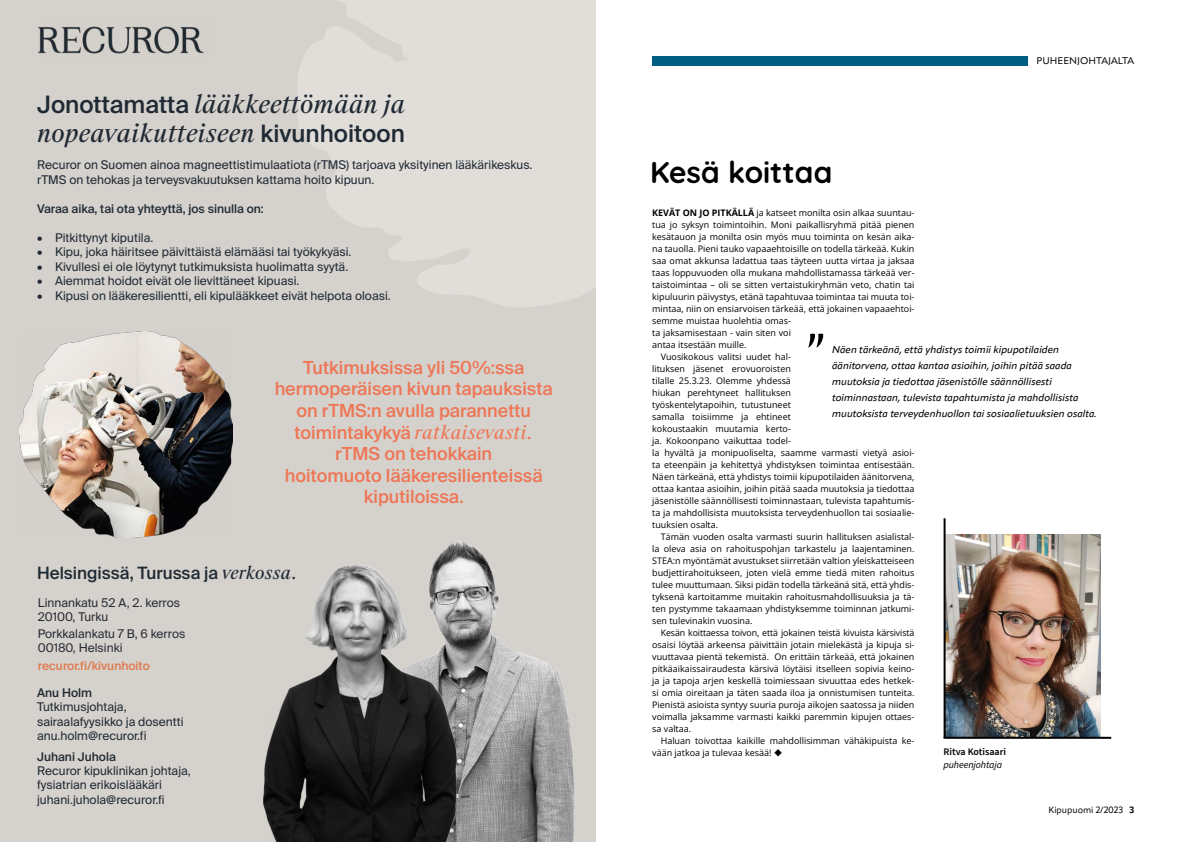
<style>
.page{position:relative;width:1191px;height:842px;background:#fff}
.page>*{position:absolute;margin:0;border:0;box-sizing:border-box;transform-origin:0 0}
.t1{font:52px "Fertigo Pro Script";color:#000}
.t2{font:700 30px "Quicksand";color:#000}
.t3{font:italic 24px/28.8px "Suisse Works";color:#202a34}
.t4{font:500 18px/21.6px "Suisse Intl";color:#ee7656;text-align:center}
.t5{font:italic 18px "Suisse Works";color:#ee7656}
.t6{font:500 17px "Suisse Intl";color:#202a33}
.t7{font:12px/14.4px "Suisse Intl";color:#202a34}
.t8{font:12px/14.4px "Suisse Intl";color:#202a33}
.t9{font:12px/14px "Suisse Intl";color:#282d35}
.t10{font:500 12px "Suisse Intl";color:#202a34}
.t11{font:500 12px "Suisse Intl";color:#df7a4d}
.t12{font:500 12px "Suisse Intl";color:#202a33}
.t13{font:italic 500 10px/16px "Apparat";color:#000}
.t14{font:600 10px "Source Sans Pro";color:#000}
.t15{font:italic 10px "Source Sans Pro";letter-spacing:-.01em;color:#000}
.t16{font:9.6px "Apparat";color:#000;scale:1.04 1}
.t17{font:9px "Open Sans";color:#000}
.t18{font:9px "Apparat";color:#000}
.s1{font-family:"Suisse Intl";font-weight:500;font-style:normal}
.s2{font-family:"Suisse Works";font-weight:400;font-style:italic}
.s3{font-weight:700}
</style>
<div class="page">
<img style="left:945px;top:535px;width:155px;height:202px">
<hr style="left:943px;top:518px;width:2px;height:220px;background:#000">
<hr style="left:943px;top:737px;width:168px;height:2px;background:#000">
<div style="left:652px;top:56px;width:375px;height:10px;background:#005d82"></div>
<div style="left:0;top:0;width:595px;height:842px;background:#d5d1cc"></div>
<img style="left:297px;top:0;width:298px;height:307px">
<img style="left:20px;top:331px;width:213px;height:207px">
<img style="left:434px;top:541px;width:141px;height:301px">
<img style="left:263px;top:562px;width:205px;height:280px">
<img style="left:38px;top:26px;width:166px;height:28px">
<h3 class="t3" style="left:37px;top:90px;width:370px"><span class="s1">Jonottamatta</span> lääkkeettömään ja nopeavaikutteiseen <span class="s1">kivunhoitoon</span></h3>
<h3 class="t7" style="left:37px;top:158px;width:497px">Recuror on Suomen ainoa magneettistimulaatiota (rTMS) tarjoava yksityinen lääkärikeskus. rTMS on tehokas ja terveysvakuutuksen kattama hoito kipuun.</h3>
<h3 class="t10" style="left:37px;top:202px;width:228px">Varaa aika, tai ota yhteyttä, jos sinulla on:</h3>
<h3 class="t7" style="left:37px;top:231px;width:118px">• Pitkittynyt kiputila.</h3>
<h3 class="t7" style="left:37px;top:245px;width:316px">• Kipu, joka häiritsee päivittäistä elämääsi tai työkykyäsi.</h3>
<h3 class="t7" style="left:37px;top:259px;width:313px">• Kivullesi ei ole löytynyt tutkimuksista huolimatta syytä.</h3>
<h3 class="t7" style="left:37px;top:274px;width:264px">• Aiemmat hoidot eivät ole lievittäneet kipuasi.</h3>
<h3 class="t7" style="left:37px;top:288px;width:355px">• Kipusi on lääkeresilientti, eli kipulääkkeet eivät helpota oloasi.</h3>
<h3 class="t4" style="left:275px;top:357px;width:280px">Tutkimuksissa yli 50%:ssa hermoperäisen kivun tapauksista on rTMS:n avulla parannettu</h3>
<h3 class="t5" style="left:294px;top:421px;width:240px"><span class="s1">toimintakykyä</span> ratkaisevasti.</h3>
<h3 class="t4" style="left:285px;top:443px;width:259px">rTMS on tehokkain hoitomuoto lääkeresilienteissä kiputiloissa.</h3>
<h3 class="t6" style="left:37px;top:563px;width:262px">Helsingissä, Turussa ja <span class="s2">verkossa.</span></h3>
<h3 class="t9" style="left:38px;top:596px;width:144px">Linnankatu 52 A, 2. kerros<br>20100, Turku</h3>
<h3 class="t11" style="left:38px;top:658px;width:113px">recuror.fi/kivunhoito</h3>
<h3 class="t9" style="left:38px;top:627px;width:149px">Porkkalankatu 7 B, 6 kerros<br>00180, Helsinki</h3>
<h3 class="t12" style="left:37px;top:686px;width:56px">Anu Holm</h3>
<h3 class="t8" style="left:37px;top:700px;width:148px">Tutkimusjohtaja, sairaalafyysikko ja dosentti anu.holm@recuror.fi</h3>
<h3 class="t12" style="left:37px;top:749px;width:80px">Juhani Juhola</h3>
<h3 class="t8" style="left:37px;top:764px;width:155px">Recuror kipuklinikan johtaja, fysiatrian erikoislääkäri juhani.juhola@recuror.fi</h3>
<p class="t16" style="left:1036px;top:55px;width:95px">PUHEENJOHTAJALTA</p>
<h2 class="t2" style="left:650px;top:148px;width:184px">Kesä koittaa</h2>
<p class="t17" style="left:652px;top:207px;width:264px"><span class="s3">KEVÄT ON JO PITKÄLLÄ</span> ja katseet monilta osin alkaa suuntau-</p>
<p class="t17" style="left:652px;top:219px;width:264px">tua jo syksyn toimintoihin. Moni paikallisryhmä pitää pienen</p>
<p class="t17" style="left:652px;top:231px;width:264px">kesätauon ja monilta osin myös muu toiminta on kesän aika-</p>
<p class="t17" style="left:652px;top:243px;width:264px">na tauolla. Pieni tauko vapaaehtoisille on todella tärkeää. Kukin</p>
<p class="t17" style="left:652px;top:255px;width:264px">saa omat akkunsa ladattua taas täyteen uutta virtaa ja jaksaa</p>
<p class="t17" style="left:652px;top:267px;width:264px">taas loppuvuoden olla mukana mahdollistamassa tärkeää ver-</p>
<p class="t17" style="left:652px;top:279px;width:264px">taistoimintaa – oli se sitten vertaistukiryhmän veto, chatin tai</p>
<p class="t17" style="left:652px;top:291px;width:264px">kipuluurin päivystys, etänä tapahtuvaa toimintaa tai muuta toi-</p>
<p class="t17" style="left:652px;top:303px;width:264px">mintaa, niin on ensiarvoisen tärkeää, että jokainen vapaaehtoi-</p>
<p class="t17" style="left:652px;top:315px;width:140px">semme muistaa huolehtia omas-</p>
<p class="t17" style="left:652px;top:327px;width:140px">ta jaksamisestaan - vain siten voi</p>
<p class="t17" style="left:652px;top:339px;width:96px">antaa itsestään muille.</p>
<p class="t17" style="left:660px;top:351px;width:132px">Vuosikokous valitsi uudet hal-</p>
<p class="t17" style="left:652px;top:363px;width:140px">lituksen jäsenet erovuoroisten</p>
<p class="t17" style="left:652px;top:375px;width:140px">tilalle 25.3.23. Olemme yhdessä</p>
<p class="t17" style="left:652px;top:387px;width:140px">hiukan perehtyneet hallituksen</p>
<p class="t17" style="left:652px;top:399px;width:140px">työskentelytapoihin, tutustuneet</p>
<p class="t17" style="left:652px;top:411px;width:140px">samalla toisiimme ja ehtineet</p>
<p class="t17" style="left:652px;top:423px;width:140px">kokoustaakin muutamia kerto-</p>
<p class="t17" style="left:652px;top:435px;width:140px">ja. Kokoonpano vaikuttaa todel-</p>
<p class="t17" style="left:652px;top:447px;width:264px">la hyvältä ja monipuoliselta, saamme varmasti vietyä asioi-</p>
<p class="t17" style="left:652px;top:459px;width:264px">ta eteenpäin ja kehitettyä yhdistyksen toimintaa entisestään.</p>
<p class="t17" style="left:652px;top:471px;width:264px">Näen tärkeänä, että yhdistys toimii kipupotilaiden äänitorvena,</p>
<p class="t17" style="left:652px;top:482px;width:264px">ottaa kantaa asioihin, joihin pitää saada muutoksia ja tiedottaa</p>
<p class="t17" style="left:652px;top:494px;width:264px">jäsenistölle säännöllisesti toiminnastaan, tulevista tapahtumis-</p>
<p class="t17" style="left:652px;top:506px;width:264px">ta ja mahdollisista muutoksista terveydenhuollon tai sosiaalie-</p>
<p class="t17" style="left:652px;top:518px;width:67px">tuuksien osalta.</p>
<p class="t17" style="left:660px;top:530px;width:255px">Tämän vuoden osalta varmasti suurin hallituksen asialistal-</p>
<p class="t17" style="left:652px;top:542px;width:264px">la oleva asia on rahoituspohjan tarkastelu ja laajentaminen.</p>
<p class="t17" style="left:652px;top:554px;width:264px">STEA:n myöntämät avustukset siirretään valtion yleiskatteiseen</p>
<p class="t17" style="left:652px;top:566px;width:264px">budjettirahoitukseen, joten vielä emme tiedä miten rahoitus</p>
<p class="t17" style="left:652px;top:578px;width:264px">tulee muuttumaan. Siksi pidän todella tärkeänä sitä, että yhdis-</p>
<p class="t17" style="left:652px;top:590px;width:264px">tyksenä kartoitamme muitakin rahoitusmahdollisuuksia ja tä-</p>
<p class="t17" style="left:652px;top:602px;width:264px">ten pystymme takaamaan yhdistyksemme toiminnan jatkumi-</p>
<p class="t17" style="left:652px;top:614px;width:102px">sen tulevinakin vuosina.</p>
<p class="t17" style="left:660px;top:627px;width:255px">Kesän koittaessa toivon, että jokainen teistä kivuista kärsivistä</p>
<p class="t17" style="left:652px;top:639px;width:264px">osaisi löytää arkeensa päivittäin jotain mielekästä ja kipuja si-</p>
<p class="t17" style="left:652px;top:651px;width:264px">vuuttavaa pientä tekemistä. On erittäin tärkeää, että jokainen</p>
<p class="t17" style="left:652px;top:663px;width:264px">pitkäaikaissairaudesta kärsivä löytäisi itselleen sopivia keino-</p>
<p class="t17" style="left:652px;top:675px;width:264px">ja ja tapoja arjen keskellä toimiessaan sivuuttaa edes hetkek-</p>
<p class="t17" style="left:652px;top:687px;width:264px">si omia oireitaan ja täten saada iloa ja onnistumisen tunteita.</p>
<p class="t17" style="left:652px;top:699px;width:264px">Pienistä asioista syntyy suuria puroja aikojen saatossa ja niiden</p>
<p class="t17" style="left:652px;top:711px;width:264px">voimalla jaksamme varmasti kaikki paremmin kipujen ottaes-</p>
<p class="t17" style="left:652px;top:723px;width:40px">sa valtaa.</p>
<p class="t17" style="left:660px;top:735px;width:255px">Haluan toivottaa kaikille mahdollisimman vähäkipuista ke-</p>
<p class="t17" style="left:652px;top:747px;width:132px">vään jatkoa ja tulevaa kesää! ◆</p>
<h1 class="t1" style="left:805px;top:324px;width:20px">”</h1>
<p class="t13" style="left:832px;top:342px;width:266px">Näen tärkeänä, että yhdistys toimii kipupotilaiden äänitorvena, ottaa kantaa asioihin, joihin pitää saada muutoksia ja tiedottaa jäsenistölle säännöllisesti toiminnastaan, tulevista tapahtumista ja mahdollisista muutoksista terveydenhuollon tai sosiaalietuuksien osalta.</p>
<p class="t14" style="left:943px;top:745px;width:64px">Ritva Kotisaari</p>
<p class="t15" style="left:943px;top:758px;width:60px">puheenjohtaja</p>
<p class="t18" style="left:1048px;top:805px;width:87px">Kipupuomi 2/2023 <span class="s3">3</span></p>
</div>
